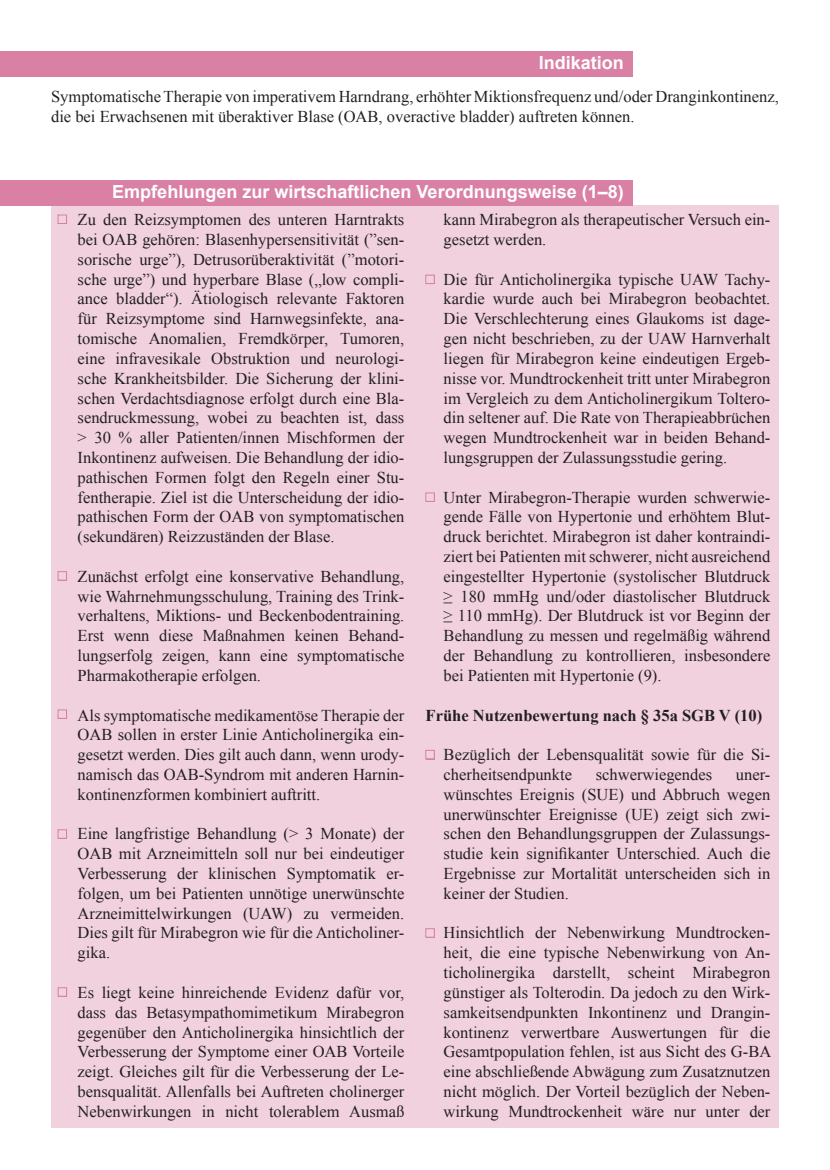
<style>
.page{position:relative;width:830px;height:1170px;background:#fff}
.page>*{position:absolute;margin:0;border:0;box-sizing:border-box;transform-origin:0 0}
.t1{font:700 18px "Arial";color:#fff}
.t2{font:16.5px/19.8px "Times New Roman";color:#231f20;text-align:justify}
.t3{font:700 16.5px "Times New Roman";color:#231f20}
</style>
<div class="page">
<div style="left:51px;top:205px;width:727px;height:922px;background:#f0d1dd"></div>
<div style="left:0;top:51px;width:632px;height:26px;background:#d980a4"></div>
<div style="left:0;top:180px;width:632px;height:25px;background:#d980a4"></div>
<div style="left:58px;top:215px;width:9px;height:9px;background:#f0d1dd;border:1px solid #d980a4"></div>
<div style="left:425px;top:928px;width:9px;height:9px;background:#f0d1dd;border:1px solid #d980a4"></div>
<div style="left:59px;top:710px;width:8px;height:9px;background:#d980a4"></div>
<div style="left:58px;top:709px;width:9px;height:9px;background:#f0d1dd;border:1px solid #d980a4"></div>
<div style="left:58px;top:571px;width:9px;height:9px;background:#f0d1dd;border:1px solid #d980a4"></div>
<div style="left:425px;top:275px;width:9px;height:9px;background:#f0d1dd;border:1px solid #d980a4"></div>
<div style="left:58px;top:829px;width:9px;height:9px;background:#f0d1dd;border:1px solid #d980a4"></div>
<div style="left:58px;top:987px;width:9px;height:9px;background:#f0d1dd;border:1px solid #d980a4"></div>
<div style="left:426px;top:493px;width:8px;height:9px;background:#d980a4"></div>
<div style="left:425px;top:492px;width:9px;height:9px;background:#f0d1dd;border:1px solid #d980a4"></div>
<div style="left:425px;top:750px;width:9px;height:9px;background:#f0d1dd;border:1px solid #d980a4"></div>
<p class="t1" style="left:538px;top:51px;width:87px">Indikation</p>
<p class="t2" style="left:51px;top:86px;width:729px">Symptomatische Therapie von imperativem Harndrang, erhöhter Miktionsfrequenz und/oder Dranginkontinenz, die bei Erwachsenen mit überaktiver Blase (OAB, overactive bladder) auftreten können.</p>
<p class="t1" style="left:112px;top:180px;width:513px">Empfehlungen zur wirtschaftlichen Verordnungsweise (1–8)</p>
<p class="t2" style="left:78px;top:209px;width:328px;text-indent:-18px">• Zu den Reizsymptomen des unteren Harntrakts bei OAB gehören: Blasenhypersensitivität (”sen&shy;sorische urge”), Detrusorüberaktivität (”motori&shy;sche urge”) und hyperbare Blase („low compli&shy;ance bladder“). Ätiologisch relevante Faktoren für Reizsymptome sind Harnwegsinfekte, ana&shy;tomische Anomalien, Fremdkörper, Tumoren, eine infravesikale Obstruktion und neurologi&shy;sche Krankheitsbilder. Die Sicherung der klini&shy;schen Verdachtsdiagnose erfolgt durch eine Bla&shy;sendruckmessung, wobei zu beachten ist, dass &gt; 30 % aller Patienten/innen Mischformen der Inkontinenz aufweisen. Die Behandlung der idio&shy;pathischen Formen folgt den Regeln einer Stu&shy;fentherapie. Ziel ist die Unterscheidung der idio&shy;pathischen Form der OAB von symptomatischen (sekundären) Reizzuständen der Blase.</p>
<p class="t2" style="left:78px;top:566px;width:328px">Zunächst erfolgt eine konservative Behandlung, wie Wahrnehmungsschulung, Training des Trink&shy;verhaltens, Miktions- und Beckenbodentraining.<br>Erst wenn diese Maßnahmen keinen Behand&shy;lungserfolg zeigen, kann eine symptomatische Pharmakotherapie erfolgen.</p>
<p class="t2" style="left:78px;top:704px;width:328px">Als symptomatische medikamentöse Therapie der OAB sollen in erster Linie Anticholinergika ein&shy;gesetzt werden. Dies gilt auch dann, wenn urody&shy;namisch das OAB-Syndrom mit anderen Harnin&shy;kontinenzformen kombiniert auftritt.</p>
<p class="t2" style="left:78px;top:823px;width:328px">Eine langfristige Behandlung (&gt; 3 Monate) der OAB mit Arzneimitteln soll nur bei eindeutiger Verbesserung der klinischen Symptomatik er&shy;folgen, um bei Patienten unnötige unerwünschte Arzneimittelwirkungen (UAW) zu vermeiden.<br>Dies gilt für Mirabegron wie für die Anticholiner&shy;gika.</p>
<p class="t2" style="left:78px;top:982px;width:328px">Es liegt keine hinreichende Evidenz dafür vor, dass das Betasympathomimetikum Mirabegron gegenüber den Anticholinergika hinsichtlich der Verbesserung der Symptome einer OAB Vorteile zeigt. Gleiches gilt für die Verbesserung der Le&shy;bensqualität. Allenfalls bei Auftreten cholinerger Nebenwirkungen in nicht tolerablem Ausmaß</p>
<p class="t2" style="left:443px;top:209px;width:328px">kann Mirabegron als therapeutischer Versuch ein&shy;gesetzt werden.</p>
<p class="t2" style="left:443px;top:269px;width:328px">Die für Anticholinergika typische UAW Tachy&shy;kardie wurde auch bei Mirabegron beobachtet.<br>Die Verschlechterung eines Glaukoms ist dage&shy;gen nicht beschrieben, zu der UAW Harnverhalt liegen für Mirabegron keine eindeutigen Ergeb&shy;nisse vor. Mundtrockenheit tritt unter Mirabegron im Vergleich zu dem Anticholinergikum Toltero&shy;din seltener auf. Die Rate von Therapieabbrüchen wegen Mundtrockenheit war in beiden Behand&shy;lungsgruppen der Zulassungsstudie gering.</p>
<p class="t2" style="left:443px;top:487px;width:328px">Unter Mirabegron-Therapie wurden schwerwie&shy;gende Fälle von Hypertonie und erhöhtem Blut&shy;druck berichtet. Mirabegron ist daher kontraindi&shy;ziert bei Patienten mit schwerer, nicht ausreichend eingestellter Hypertonie (systolischer Blutdruck ≥ 180 mmHg und/oder diastolischer Blutdruck ≥ 110 mmHg). Der Blutdruck ist vor Beginn der Behandlung zu messen und regelmäßig während der Behandlung zu kontrollieren, insbesondere bei Patienten mit Hypertonie (9).</p>
<p class="t3" style="left:425px;top:703px;width:338px">Frühe Nutzenbewertung nach § 35a SGB V (10)</p>
<p class="t2" style="left:443px;top:744px;width:328px">Bezüglich der Lebensqualität sowie für die Si&shy;cherheitsendpunkte</p>
<p class="t2" style="left:595px;top:764px;width:118px">schwerwiegendes</p>
<p class="t2" style="left:443px;top:764px;width:328px;text-indent:292px">uner&shy;wünschtes Ereignis (SUE) und Abbruch wegen unerwünschter Ereignisse (UE) zeigt sich zwi&shy;schen den Behandlungsgruppen der Zulassungs&shy;studie kein signifikanter Unterschied. Auch die Ergebnisse zur Mortalität unterscheiden sich in keiner der Studien.</p>
<p class="t2" style="left:443px;top:922px;width:329px">Hinsichtlich der Nebenwirkung Mundtrocken&shy;heit, die eine typische Nebenwirkung von An&shy;ticholinergika darstellt, scheint Mirabegron günstiger als Tolterodin. Da jedoch zu den Wirk&shy;samkeitsendpunkten Inkontinenz und Drangin&shy;kontinenz verwertbare Auswertungen für die Gesamtpopulation fehlen, ist aus Sicht des G-BA eine abschließende Abwägung zum Zusatznutzen nicht möglich. Der Vorteil bezüglich der Neben&shy;wirkung Mundtrockenheit wäre nur unter der</p>
</div>
